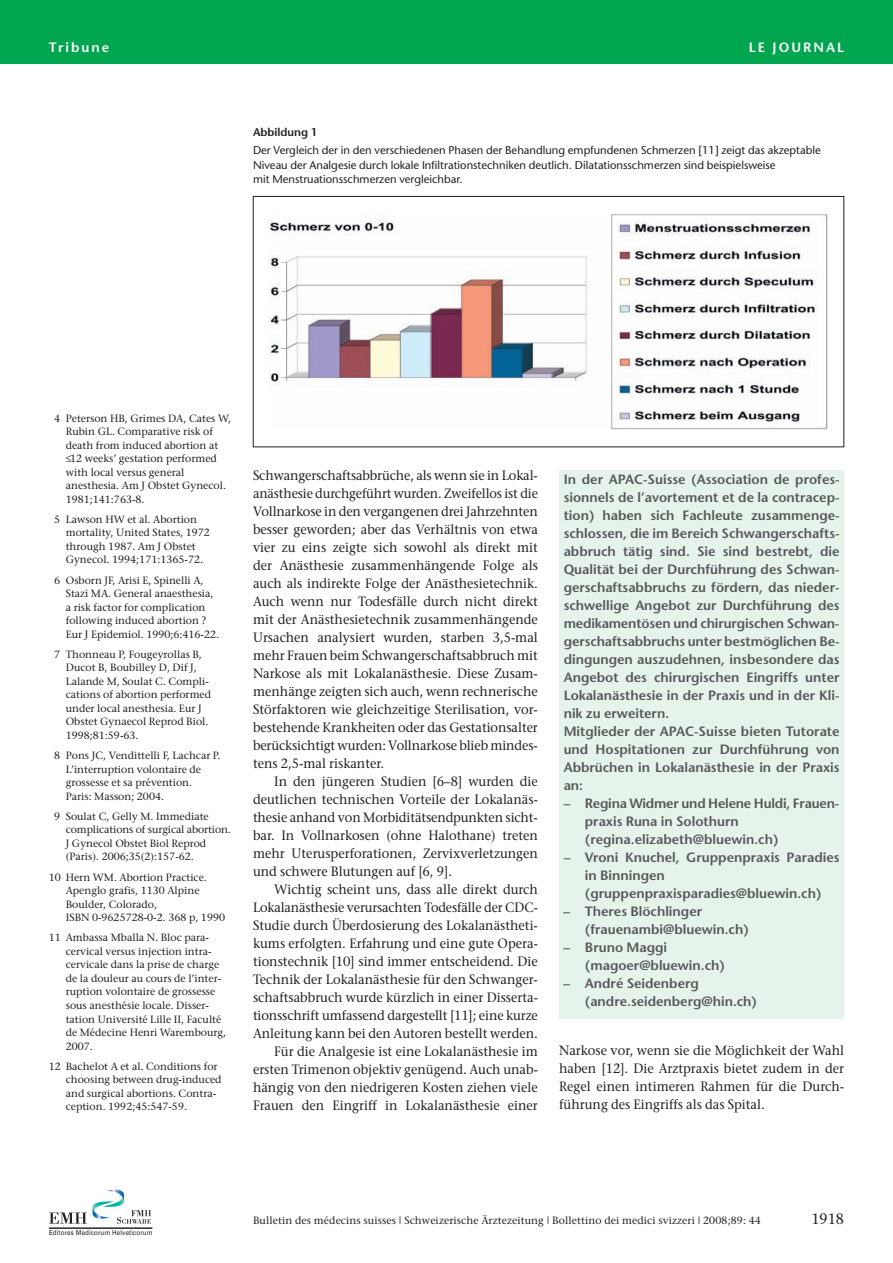
<style>
.page{position:relative;width:893px;height:1263px;background:#fff}
.page>*{position:absolute;margin:0;border:0;box-sizing:border-box;transform-origin:0 0}
.t1{font:15px "Stone Serif";color:#231f20;scale:.95 1}
.t2{font:13.5px/18px "Stone Serif";color:#231f20;text-align:justify;scale:.95 1}
.t3{font:600 13.5px/18px "Stone Sans";color:#57585a}
.t4{font:600 13.5px "Stone Sans";letter-spacing:.15em;color:#fff}
.t5{font:11.25px/14.2px "Stone Sans";color:#231f20}
.t6{font:600 11.25px "Stone Sans";color:#231f20}
.t7{font:10.5px/13.5px "Stone Serif";color:#231f20}
.t8{font:6.9px "Univers";letter-spacing:.015em;color:#231f20;scale:.9 1}
</style>
<div class="page">
<div style="left:0;top:0;width:893px;height:64px;background:#00a54f"></div>
<svg style="left:49px;top:1189px;width:102px;height:35px"></svg>
<hr style="left:49px;top:1228px;width:103px;height:1px;background:#231f20">
<div style="left:559px;top:470px;width:285px;height:548px;background:#e6f3ea"></div>
<img style="left:269px;top:214px;width:559px;height:216px">
<div style="left:253px;top:196px;width:591px;height:251px;border:1px solid #231f20"></div>
<p class="t4" style="left:49px;top:42px;width:62px">Tribune</p>
<p class="t4" style="left:749px;top:42px;width:97px">LE JOURNAL</p>
<p class="t6" style="left:253px;top:128px;width:66px">Abbildung 1</p>
<p class="t5" style="left:253px;top:144px;width:569px">Der Vergleich der in den verschiedenen Phasen der Behandlung empfundenen Schmerzen [11] zeigt das akzeptable<br>Niveau der Analgesie durch lokale Infiltrationstechniken deutlich. Dilatationsschmerzen sind beispielsweise<br>mit Menstruationsschmerzen vergleichbar.</p>
<p class="t7" style="left:66px;top:412px;width:167px;text-indent:-12px">4 Peterson HB, Grimes DA, Cates W,<br>Rubin GL. Comparative risk of death from induced abortion at ≤12 weeks’ gestation performed with local versus general anesthesia. Am J Obstet Gynecol.<br>1981;141:763-8.</p>
<p class="t7" style="left:66px;top:513px;width:146px;text-indent:-12px">5 Lawson HW et al. Abortion mortality, United States, 1972 through 1987. Am J Obstet<br>Gynecol. 1994;171:1365-72.</p>
<p class="t7" style="left:66px;top:574px;width:155px;text-indent:-12px">6 Osborn JF, Arisi E, Spinelli A,<br>Stazi MA. General anaesthesia, a risk factor for complication following induced abortion ?<br>Eur J Epidemiol. 1990;6:416-22.</p>
<p class="t7" style="left:66px;top:648px;width:147px;text-indent:-12px">7 Thonneau P, Fougeyrollas B,<br>Ducot B, Boubilley D, Dif J,<br>Lalande M, Soulat C. Compli - cations of abortion performed under local anesthesia. Eur J<br>Obstet Gynaecol Reprod Biol.<br>1998;81:59-63.</p>
<p class="t7" style="left:66px;top:750px;width:156px;text-indent:-12px">8 Pons JC, Vendittelli F, Lachcar P.<br>L’interruption volontaire de grossesse et sa prévention.<br>Paris: Masson; 2004.</p>
<p class="t7" style="left:66px;top:811px;width:167px;text-indent:-12px">9 Soulat C, Gelly M. Immediate complications of surgical abortion.<br>J Gynecol Obstet Biol Reprod (Paris). 2006;35(2):157-62.</p>
<p class="t7" style="left:66px;top:871px;width:161px;text-indent:-17px">10 Hern WM. Abortion Practice.<br>Apenglo grafis, 1130 Alpine<br>Boulder, Colorado,<br>ISBN 0-9625728-0-2. 368 p, 1990</p>
<p class="t7" style="left:66px;top:932px;width:162px;text-indent:-17px">11 Ambassa Mballa N. Bloc para&shy;cervical versus injection intra&shy;cervicale dans la prise de charge de la douleur au cours de l’inter&shy;ruption volontaire de grossesse sous anesthésie locale. Disser&shy;tation Université Lille II, Faculté de Médecine Henri Warembourg,<br>2007.</p>
<p class="t7" style="left:66px;top:1060px;width:157px;text-indent:-17px">12 Bachelot A et al. Conditions for choosing between drug-induced and surgical abortions. Contra&shy;ception. 1992;45:547-59.</p>
<p class="t2" style="left:253px;top:467px;width:301px">Schwan gerschaftsabbrüche, als wenn sie in Lokal - anästhesie durchgeführt wurden. Zweifellos ist die Vollnarkose in den vergangenen drei Jahrzehnten besser geworden; aber das Verhältnis von etwa vier zu eins zeigte sich sowohl als direkt mit der Anästhesie zusammenhängende Folge als auch als indirekte Folge der Anästhesietechnik.<br>Auch wenn nur Todesfälle durch nicht direkt mit der Anästhesietechnik zusammenhängende Ursachen analysiert wurden, starben 3,5-mal mehr Frauen beim Schwangerschaftsabbruch mit Narkose als mit Lokalanästhesie. Diese Zusam&shy;men hänge zeigten sich auch, wenn rechnerische Störfaktoren wie gleichzeitige Sterilisation, vor&shy;bestehende Krankheiten oder das Gestationsalter berücksichtigt wurden: Vollnarkose blieb mindes - tens 2,5-mal riskanter.</p>
<p class="t2" style="left:253px;top:773px;width:301px;text-indent:21px">In den jüngeren Studien [6–8] wurden die deutlichen technischen Vorteile der Lokalanäs&shy;thesie anhand von Morbiditätsendpunkten sicht&shy;bar. In Vollnarkosen (ohne Halothane) treten mehr Uterusperforationen, Zervixverletzungen und schwere Blutungen auf [6, 9].</p>
<p class="t2" style="left:253px;top:881px;width:301px;text-align:right">Wichtig scheint uns, dass alle direkt durch Lokalanästhesie verursachten Todesfälle der CDC-Studie durch Überdosierung des Lokalanästheti&shy;kums erfolgten. Erfahrung und eine gute Opera&shy;tionstechnik [10] sind immer entscheidend. Die Technik der Lokalanästhesie für den Schwanger&shy;schaftsabbruch wurde kürzlich in einer Disserta&shy;tionsschrift umfassend dargestellt [11]; eine kurze Anleitung kann bei den Autoren bestellt werden.<br>Für die Analgesie ist eine Lokalanästhesie im ersten Trimenon objektiv genügend. Auch unab&shy;hängig von den niedrigeren Kosten ziehen viele Frauen den Eingriff in Lokalanästhesie einer</p>
<p class="t3" style="left:564px;top:472px;width:277px">In der APAC-Suisse (Association de profes - sionnels de l’avortement et de la contracep&shy;tion) haben sich Fachleute zusammenge&shy;schlossen, die im Bereich Schwangerschafts&shy;abbruch tätig sind. Sie sind bestrebt, die Qualität bei der Durchführung des Schwan&shy;gerschaftsabbruchs zu fördern, das nieder&shy;schwellige Angebot zur Durchführung des medikamentösen und chirurgischen Schwan&shy;gerschaftsabbruchs unter bestmöglichen Be&shy;dingungen auszudehnen, insbesondere das Angebot des chirurgischen Eingriffs unter Lokalanästhesie in der Praxis und in der Kli&shy;nik zu erweitern.<br>Mitglieder der APAC-Suisse bieten Tutorate und Hospitationen zur Durchführung von Ab brüchen in Lokalanästhesie in der Praxis an:</p>
<p class="t3" style="left:585px;top:796px;width:256px;text-indent:-21px">– Regina Widmer und Helene Huldi, Frauen&shy;praxis Runa in Solothurn (regina.elizabeth@bluewin.ch)</p>
<p class="t3" style="left:585px;top:850px;width:256px;text-indent:-21px">– Vroni Knuchel, Gruppenpraxis Paradies in Binningen (gruppenpraxisparadies@bluewin.ch)</p>
<p class="t3" style="left:585px;top:904px;width:165px;text-indent:-21px">– Theres Blöchlinger (frauenambi@bluewin.ch)</p>
<p class="t3" style="left:585px;top:940px;width:142px;text-indent:-21px">– Bruno Maggi (magoer@bluewin.ch)</p>
<p class="t3" style="left:585px;top:976px;width:174px;text-indent:-21px">– André Seidenberg (andre.seidenberg@hin.ch)</p>
<p class="t2" style="left:559px;top:1043px;width:301px">Narkose vor, wenn sie die Möglichkeit der Wahl haben [12]. Die Arztpraxis bietet zudem in der Regel einen intimeren Rahmen für die Durch&shy;führung des Eingriffs als das Spital.</p>
<p class="t8" style="left:49px;top:1229px;width:117px">Editores Medicorum Helveticorum</p>
<p class="t7" style="left:253px;top:1214px;width:509px">Bulletin des médecins suisses | Schweizerische Ärztezeitung | Bollettino dei medici svizzeri | 2008;89: 44</p>
<p class="t1" style="left:811px;top:1213px;width:36px">1918</p>
</div>
